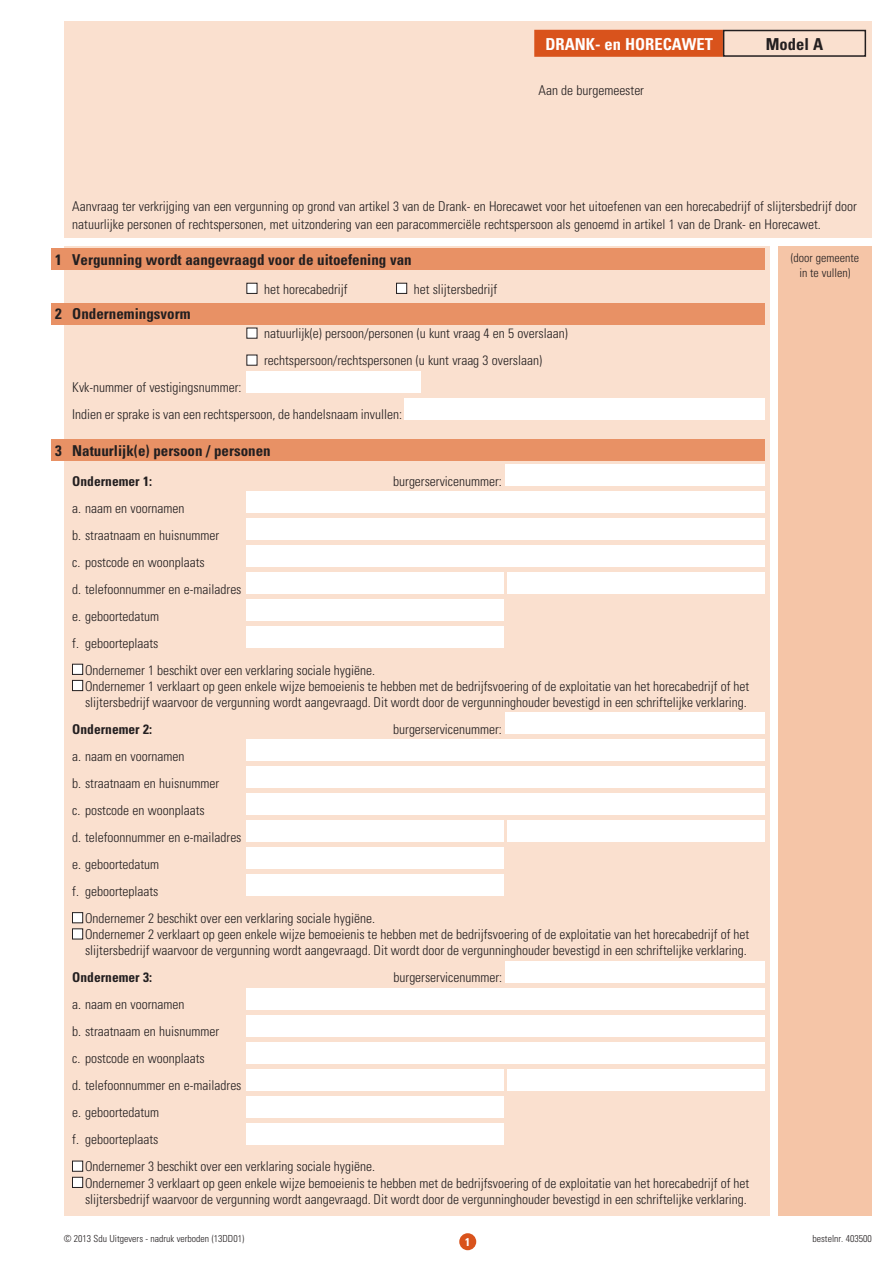
<style>
.page{position:relative;width:893px;height:1263px;background:#fff}
.page>*{position:absolute;margin:0;border:0;box-sizing:border-box;transform-origin:0 0}
.Normaal{font:700 condensed 16.5px "Univers";color:#fff}
.Normaal-2{font:700 condensed 16.5px "Univers";color:#231f20}
.kop{font:700 condensed 15px "Univers";color:#231f20}
.Normaal-3{font:300 condensed 13.5px/18px "Univers";color:#231f20}
.invultekst{font:300 condensed 13.5px "Univers";color:#231f20}
.Normaal-4{font:700 condensed 13.5px "Univers";color:#231f20}
.Normaal-5{font:300 condensed 12px "Univers";color:#231f20}
.Normaal-6{font:700 condensed 11.25px "Univers";color:#fff}
.Normaal-7{font:300 condensed 9.75px "Univers";color:#231f20}
</style>
<div class="page">
<div style="left:64px;top:21px;width:808px;height:217px;background:#fae0cf"></div>
<div style="left:459px;top:1233px;width:17px;height:17px;background:#d9531c;border-radius:50%"></div>
<div style="left:64px;top:247px;width:706px;height:969px;background:#fae0cf"></div>
<div style="left:778px;top:247px;width:94px;height:969px;background:#f5c5a7"></div>
<div style="left:247px;top:283px;width:10px;height:11px;background:#fff;border:1px solid #231f20"></div>
<div style="left:396px;top:283px;width:11px;height:11px;background:#fff;border:1px solid #231f20"></div>
<div style="left:505px;top:464px;width:260px;height:22px;background:#fff"></div>
<div style="left:247px;top:491px;width:518px;height:22px;background:#fff"></div>
<div style="left:247px;top:518px;width:518px;height:22px;background:#fff"></div>
<div style="left:247px;top:545px;width:518px;height:22px;background:#fff"></div>
<div style="left:247px;top:572px;width:257px;height:22px;background:#fff"></div>
<div style="left:508px;top:572px;width:257px;height:22px;background:#fff"></div>
<div style="left:247px;top:599px;width:257px;height:22px;background:#fff"></div>
<div style="left:247px;top:626px;width:257px;height:22px;background:#fff"></div>
<div style="left:72px;top:664px;width:11px;height:11px;background:#fff;border:1px solid #231f20"></div>
<div style="left:72px;top:680px;width:11px;height:11px;background:#fff;border:1px solid #231f20"></div>
<div style="left:505px;top:713px;width:260px;height:21px;background:#fff"></div>
<div style="left:247px;top:740px;width:518px;height:21px;background:#fff"></div>
<div style="left:247px;top:767px;width:518px;height:21px;background:#fff"></div>
<div style="left:247px;top:794px;width:518px;height:21px;background:#fff"></div>
<div style="left:247px;top:821px;width:257px;height:21px;background:#fff"></div>
<div style="left:508px;top:821px;width:257px;height:21px;background:#fff"></div>
<div style="left:247px;top:848px;width:257px;height:21px;background:#fff"></div>
<div style="left:247px;top:875px;width:257px;height:21px;background:#fff"></div>
<div style="left:72px;top:912px;width:11px;height:11px;background:#fff;border:1px solid #231f20"></div>
<div style="left:72px;top:929px;width:11px;height:10px;background:#fff;border:1px solid #231f20"></div>
<div style="left:506px;top:961px;width:259px;height:21px;background:#fff"></div>
<div style="left:247px;top:988px;width:518px;height:21px;background:#fff"></div>
<div style="left:247px;top:1015px;width:518px;height:21px;background:#fff"></div>
<div style="left:247px;top:1042px;width:518px;height:21px;background:#fff"></div>
<div style="left:247px;top:1069px;width:257px;height:21px;background:#fff"></div>
<div style="left:508px;top:1069px;width:257px;height:21px;background:#fff"></div>
<div style="left:247px;top:1096px;width:257px;height:21px;background:#fff"></div>
<div style="left:247px;top:1123px;width:257px;height:21px;background:#fff"></div>
<div style="left:72px;top:1161px;width:11px;height:10px;background:#fff;border:1px solid #231f20"></div>
<div style="left:72px;top:1177px;width:11px;height:11px;background:#fff;border:1px solid #231f20"></div>
<div style="left:247px;top:328px;width:10px;height:10px;background:#fff"></div>
<div style="left:247px;top:355px;width:10px;height:10px;background:#fff"></div>
<div style="left:247px;top:371px;width:174px;height:21px;background:#fff"></div>
<div style="left:405px;top:398px;width:360px;height:21px;background:#fff"></div>
<div style="left:51px;top:249px;width:714px;height:21px;background:#e89165"></div>
<div style="left:51px;top:303px;width:714px;height:21px;background:#e89165"></div>
<div style="left:51px;top:439px;width:714px;height:21px;background:#e89165"></div>
<div style="left:534px;top:30px;width:189px;height:27px;background:#d9531c;border:2px solid #d9531c"></div>
<div style="left:723px;top:30px;width:143px;height:27px;border:2px solid #231f20"></div>
<p class="Normaal" style="left:545px;top:34px;width:169px">DRANK- en HORECAWET</p>
<p class="Normaal-2" style="left:766px;top:34px;width:59px">Model A</p>
<p class="invultekst" style="left:538px;top:82px;width:107px">Aan de burgemeester</p>
<p class="Normaal-3" style="left:72px;top:197px;width:786px">Aanvraag ter verkrijging van een vergunning op grond van artikel 3 van de Drank- en Horecawet voor het uitoefenen van een horecabedrijf of slijtersbedrijf door natuurlijke personen of rechtspersonen, met uitzondering van een paracommerciële rechtspersoon als genoemd in artikel 1 van de Drank- en Horecawet.</p>
<p class="kop" style="left:55px;top:251px;width:358px">1 Vergunning wordt aangevraagd voor de uitoefening van</p>
<p class="kop" style="left:55px;top:305px;width:137px">2 Ondernemingsvorm</p>
<p class="invultekst" style="left:264px;top:281px;width:85px">het horecabedrijf</p>
<p class="invultekst" style="left:414px;top:281px;width:85px">het slijtersbedrijf</p>
<p class="invultekst" style="left:264px;top:326px;width:305px">natuurlijk(e) persoon/personen (u kunt vraag 4 en 5 overslaan)</p>
<p class="invultekst" style="left:264px;top:353px;width:280px">rechtspersoon/rechtspersonen (u kunt vraag 3 overslaan)</p>
<p class="invultekst" style="left:72px;top:380px;width:171px">Kvk-nummer of vestigingsnummer:</p>
<p class="Normaal-3" style="left:72px;top:405px;width:331px">Indien er sprake is van een rechtspersoon, de handelsnaam invullen:</p>
<p class="kop" style="left:55px;top:441px;width:217px">3 Natuurlijk(e) persoon / personen</p>
<p class="Normaal-4" style="left:72px;top:472px;width:81px">Ondernemer 1:</p>
<p class="Normaal-3" style="left:393px;top:472px;width:110px">burgerservicenummer:</p>
<p class="Normaal-3" style="left:72px;top:499px;width:114px">a. naam en voornamen</p>
<p class="Normaal-3" style="left:72px;top:526px;width:148px">b. straatnaam en huisnummer</p>
<p class="Normaal-3" style="left:72px;top:553px;width:134px">c. postcode en woonplaats</p>
<p class="Normaal-3" style="left:72px;top:580px;width:171px">d. telefoonnummer en e-mailadres</p>
<p class="Normaal-3" style="left:72px;top:607px;width:88px">e. geboortedatum</p>
<p class="Normaal-3" style="left:72px;top:634px;width:88px">f. geboorteplaats</p>
<p class="Normaal-3" style="left:85px;top:661px;width:292px">Ondernemer 1 beschikt over een verklaring sociale hygiëne.</p>
<p class="Normaal-3" style="left:85px;top:677px;width:666px">Ondernemer 1 verklaart op geen enkele wijze bemoeienis te hebben met de bedrijfsvoering of de exploitatie van het horecabedrijf of het</p>
<p class="Normaal-3" style="left:85px;top:693px;width:663px">slijtersbedrijf waarvoor de vergunning wordt aangevraagd. Dit wordt door de vergunninghouder bevestigd in een schriftelijke verklaring.</p>
<p class="Normaal-4" style="left:72px;top:721px;width:81px">Ondernemer 2:</p>
<p class="Normaal-3" style="left:393px;top:720px;width:110px">burgerservicenummer:</p>
<p class="Normaal-3" style="left:72px;top:747px;width:114px">a. naam en voornamen</p>
<p class="Normaal-3" style="left:72px;top:774px;width:148px">b. straatnaam en huisnummer</p>
<p class="Normaal-3" style="left:72px;top:801px;width:134px">c. postcode en woonplaats</p>
<p class="Normaal-3" style="left:72px;top:828px;width:171px">d. telefoonnummer en e-mailadres</p>
<p class="Normaal-3" style="left:72px;top:855px;width:88px">e. geboortedatum</p>
<p class="Normaal-3" style="left:72px;top:882px;width:88px">f. geboorteplaats</p>
<p class="Normaal-3" style="left:85px;top:909px;width:292px">Ondernemer 2 beschikt over een verklaring sociale hygiëne.</p>
<p class="Normaal-3" style="left:85px;top:925px;width:666px">Ondernemer 2 verklaart op geen enkele wijze bemoeienis te hebben met de bedrijfsvoering of de exploitatie van het horecabedrijf of het</p>
<p class="Normaal-3" style="left:85px;top:941px;width:663px">slijtersbedrijf waarvoor de vergunning wordt aangevraagd. Dit wordt door de vergunninghouder bevestigd in een schriftelijke verklaring.</p>
<p class="Normaal-4" style="left:72px;top:969px;width:81px">Ondernemer 3:</p>
<p class="Normaal-3" style="left:394px;top:968px;width:110px">burgerservicenummer:</p>
<p class="Normaal-3" style="left:72px;top:995px;width:114px">a. naam en voornamen</p>
<p class="Normaal-3" style="left:72px;top:1022px;width:148px">b. straatnaam en huisnummer</p>
<p class="Normaal-3" style="left:72px;top:1049px;width:134px">c. postcode en woonplaats</p>
<p class="Normaal-3" style="left:72px;top:1076px;width:171px">d. telefoonnummer en e-mailadres</p>
<p class="Normaal-3" style="left:72px;top:1103px;width:88px">e. geboortedatum</p>
<p class="Normaal-3" style="left:72px;top:1130px;width:88px">f. geboorteplaats</p>
<p class="Normaal-3" style="left:85px;top:1157px;width:292px">Ondernemer 3 beschikt over een verklaring sociale hygiëne.</p>
<p class="Normaal-3" style="left:85px;top:1174px;width:666px">Ondernemer 3 verklaart op geen enkele wijze bemoeienis te hebben met de bedrijfsvoering of de exploitatie van het horecabedrijf of het</p>
<p class="Normaal-3" style="left:85px;top:1190px;width:663px">slijtersbedrijf waarvoor de vergunning wordt aangevraagd. Dit wordt door de vergunninghouder bevestigd in een schriftelijke verklaring.</p>
<p class="Normaal-5" style="left:791px;top:250px;width:70px">(door gemeente</p>
<p class="Normaal-5" style="left:799px;top:265px;width:53px">in te vullen)</p>
<p class="Normaal-7" style="left:64px;top:1233px;width:182px">© 2013 Sdu Uitgevers - nadruk verboden (13DD01)</p>
<p class="Normaal-7" style="left:812px;top:1233px;width:61px">bestelnr. 403500</p>
<p class="Normaal-6" style="left:465px;top:1235px;width:6px">1</p>
</div>
